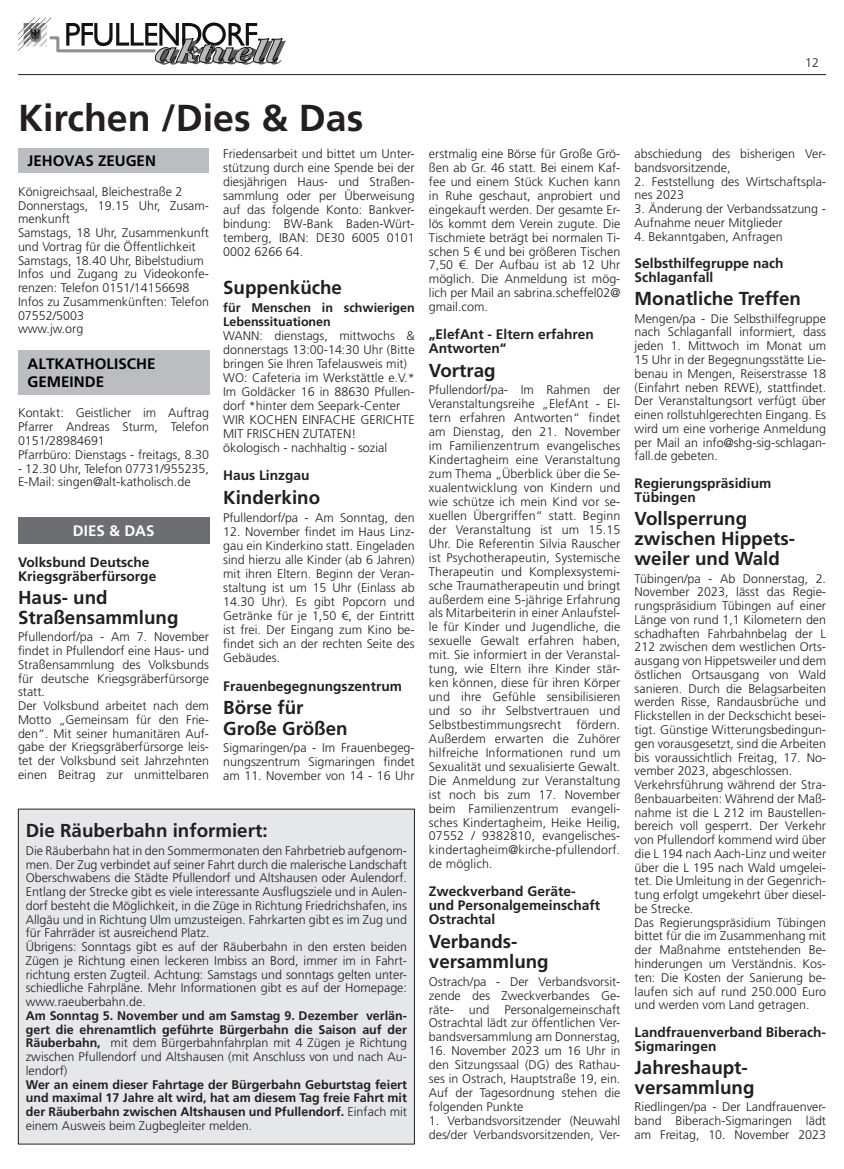
<style>
.page{position:relative;width:844px;height:1169px;background:#fff}
.page>*{position:absolute;margin:0;border:0;box-sizing:border-box;transform-origin:0 0}
.t1{font:700 37.5px "Frutiger LT Std";color:#231f20}
.t2{font:700 18.75px/20px "Frutiger LT Std";color:#231f20}
.t3{font:700 15.12px/18.1px "Frutiger LT Std";color:#000}
.t4{font:700 15.12px "Frutiger LT Std";color:#fff}
.t5{font:700 13.75px/13.8px "Frutiger";color:#231f20}
.t6{font:300 12.5px/13.8px "Frutiger LT Std";color:#231f20}
.t7{font:700 12.5px/13.8px "Frutiger LT Std";color:#231f20;text-align:justify}
.s1{font-weight:300}
</style>
<div class="page">
<hr style="left:18px;top:74px;width:808px;height:1px;background:#231f20">
<svg style="left:18px;top:17px;width:268px;height:48px"></svg>
<div style="left:18px;top:148px;width:191px;height:25px;background:#bcbdc0"></div>
<div style="left:18px;top:350px;width:192px;height:44px;background:#bcbdc0"></div>
<div style="left:18px;top:517px;width:192px;height:27px;background:#6d6e71"></div>
<div style="left:18px;top:809px;width:396px;height:335px;background:#e6e7e9"></div>
<div style="left:18px;top:809px;width:397px;height:335px;border:1px solid #231f20"></div>
<h1 class="t1" style="left:18px;top:95px;width:347px">Kirchen /Dies &amp; Das</h1>
<p class="t3" style="left:27px;top:152px;width:130px">JEHOVAS ZEUGEN</p>
<p class="t6" style="left:18px;top:185px;width:192px">Königreichsaal, Bleichestraße 2<br>Donnerstags, 19.15 Uhr, Zusam&shy;menkunft<br>Samstags, 18 Uhr, Zusammenkunft und Vortrag für die Öffentlichkeit<br>Samstags, 18.40 Uhr, Bibelstudium<br>Infos und Zugang zu Videokonfe&shy;renzen: Telefon 0151/14156698<br>Infos zu Zusammenkünften: Telefon<br>07552/5003<br>www.jw.org</p>
<p class="t3" style="left:28px;top:354px;width:129px">ALTKATHOLISCHE<br>GEMEINDE</p>
<p class="t6" style="left:18px;top:406px;width:192px">Kontakt: Geistlicher im Auftrag<br>Pfarrer Andreas Sturm, Telefon<br>0151/28984691<br>Pfarrbüro: Dienstags - freitags, 8.30</p>
<p class="t6" style="left:18px;top:461px;width:192px">- 12.30 Uhr, Telefon 07731/955235,<br>E-Mail: singen@alt-katholisch.de</p>
<p class="t4" style="left:73px;top:521px;width:83px">DIES &amp; DAS</p>
<p class="t5" style="left:18px;top:555px;width:140px">Volksbund Deutsche<br>Kriegsgräberfürsorge</p>
<h2 class="t2" style="left:18px;top:588px;width:162px">Haus- und<br>Straßensammlung</h2>
<p class="t6" style="left:18px;top:630px;width:192px">Pfullendorf/pa - Am 7. November findet in Pfullendorf eine Haus- und<br>Straßensammlung des Volksbunds für deutsche Kriegsgräberfürsorge statt.<br>Der Volksbund arbeitet nach dem<br>Motto „Gemeinsam für den Frie&shy;den“. Mit seiner humanitären Auf&shy;gabe der Kriegsgräberfürsorge leis&shy;tet der Volksbund seit Jahrzehnten einen Beitrag zur unmittelbaren</p>
<p class="t6" style="left:223px;top:147px;width:193px;text-align:justify">Friedensarbeit und bittet um Unter&shy;stützung durch eine Spende bei der diesjährigen Haus- und Straßen&shy;sammlung oder per Überweisung auf das folgende Konto: Bankver&shy;bindung: BW-Bank Baden-Würt&shy;temberg, IBAN: DE30 6005 0101<br>0002 6266 64.</p>
<h2 class="t2" style="left:223px;top:278px;width:120px">Suppenküche</h2>
<p class="t7" style="left:223px;top:300px;width:193px">für Menschen in schwierigen<br>Lebenssituationen</p>
<p class="t6" style="left:223px;top:329px;width:193px">WANN: dienstags, mittwochs &amp; donnerstags 13:00-14:30 Uhr (Bitte bringen Sie Ihren Tafelausweis mit)<br>WO: Cafeteria im Werkstättle e.V.*<br>Im Goldäcker 16 in 88630 Pfullen&shy;dorf *hinter dem Seepark-Center<br>WIR KOCHEN EINFACHE GERICHTE<br>MIT FRISCHEN ZUTATEN! ökologisch - nachhaltig - sozial</p>
<p class="t5" style="left:223px;top:469px;width:88px">Haus Linzgau</p>
<h2 class="t2" style="left:223px;top:488px;width:98px">Kinderkino</h2>
<p class="t6" style="left:223px;top:511px;width:193px">Pfullendorf/pa - Am Sonntag, den</p>
<p class="t6" style="left:223px;top:525px;width:193px;text-align:justify">12. November findet im Haus Linz&shy;gau ein Kinderkino statt. Eingeladen sind hierzu alle Kinder (ab 6 Jahren) mit ihren Eltern. Beginn der Veran&shy;staltung ist um 15 Uhr (Einlass ab 14.30 Uhr). Es gibt Popcorn und Getränke für je 1,50 €, der Eintritt ist frei. Der Eingang zum Kino be&shy;findet sich an der rechten Seite des Gebäudes.</p>
<p class="t5" style="left:223px;top:679px;width:180px">Frauenbegegnungszentrum</p>
<h2 class="t2" style="left:223px;top:698px;width:126px">Börse für<br>Große Größen</h2>
<p class="t6" style="left:223px;top:741px;width:193px;text-align:justify">Sigmaringen/pa - Im Frauenbegeg&shy;nungszentrum Sigmaringen findet am 11. November von 14 - 16 Uhr</p>
<h2 class="t2" style="left:26px;top:821px;width:243px">Die Räuberbahn informiert:</h2>
<p class="t6" style="left:26px;top:844px;width:383px">Die Räuberbahn hat in den Sommermonaten den Fahrbetrieb aufgenom&shy;men. Der Zug verbindet auf seiner Fahrt durch die malerische Landschaft Oberschwabens die Städte Pfullendorf und Altshausen oder Aulendorf.<br>Entlang der Strecke gibt es viele interessante Ausflugsziele und in Aulen&shy;dorf besteht die Möglichkeit, in die Züge in Richtung Friedrichshafen, ins Allgäu und in Richtung Ulm umzusteigen. Fahrkarten gibt es im Zug und für Fahrräder ist ausreichend Platz.<br>Übrigens: Sonntags gibt es auf der Räuberbahn in den ersten beiden Zügen je Richtung einen leckeren Imbiss an Bord, immer im in Fahrt&shy;richtung ersten Zugteil. Achtung: Samstags und sonntags gelten unter&shy;schiedliche Fahrpläne. Mehr Informationen gibt es auf der Homepage: www.raeuberbahn.de.</p>
<p class="t7" style="left:26px;top:1008px;width:383px">Am Sonntag 5. November und am Samstag 9. Dezember verlän&shy;gert die ehrenamtlich geführte Bürgerbahn die Saison auf der Räuberbahn, <span class="s1">mit dem Bürgerbahnfahrplan mit 4 Zügen je Richtung zwischen Pfullendorf und Altshausen (mit Anschluss von und nach Au&shy;lendorf)</span></p>
<p class="t7" style="left:26px;top:1077px;width:383px">Wer an einem dieser Fahrtage der Bürgerbahn Geburtstag feiert und maximal 17 Jahre alt wird, hat am diesem Tag freie Fahrt mit der Räuberbahn zwischen Altshausen und Pfullendorf. <span class="s1">Einfach mit einem Ausweis beim Zugbegleiter melden.</span></p>
<p class="t6" style="left:805px;top:56px;width:15px">12</p>
<p class="t6" style="left:429px;top:147px;width:193px;text-align:justify">erstmalig eine Börse für Große Grö&shy;ßen ab Gr. 46 statt. Bei einem Kaf&shy;fee und einem Stück Kuchen kann in Ruhe geschaut, anprobiert und eingekauft werden. Der gesamte Er&shy;lös kommt dem Verein zugute. Die Tischmiete beträgt bei normalen Ti&shy;schen 5 € und bei größeren Tischen 7,50 €. Der Aufbau ist ab 12 Uhr möglich. Die Anmeldung ist mög&shy;lich per Mail an sabrina.scheffel02@ gmail.com.</p>
<p class="t5" style="left:429px;top:327px;width:166px">„ElefAnt - Eltern erfahren<br>Antworten“</p>
<h2 class="t2" style="left:429px;top:360px;width:68px">Vortrag</h2>
<p class="t6" style="left:429px;top:383px;width:193px;text-align:justify">Pfullendorf/pa- Im Rahmen der Veranstaltungsreihe „ElefAnt - El&shy;tern erfahren Antworten“ findet am Dienstag, den 21. November im Familienzentrum evangelisches Kindertagheim eine Veranstaltung zum Thema „Überblick über die Se&shy;xualentwicklung von Kindern und wie schütze ich mein Kind vor se&shy;xuellen Übergriffen“ statt. Beginn der Veranstaltung ist um 15.15<br>Uhr. Die Referentin Silvia Rauscher ist Psychotherapeutin, Systemische Therapeutin und Komplexsystemi&shy;sche Traumatherapeutin und bringt außerdem eine 5-jährige Erfahrung als Mitarbeiterin in einer Anlaufstel&shy;le für Kinder und Jugendliche, die sexuelle Gewalt erfahren haben, mit. Sie informiert in der Veranstal&shy;tung, wie Eltern ihre Kinder stär&shy;ken können, diese für ihren Körper und ihre Gefühle sensibilisieren und so ihr Selbstvertrauen und Selbstbestimmungsrecht fördern.<br>Außerdem erwarten die Zuhörer hilfreiche Informationen rund um Sexualität und sexualisierte Gewalt.<br>Die Anmeldung zur Veranstaltung ist noch bis zum 17. November beim Familienzentrum evangeli&shy;sches Kindertagheim, Heike Heilig, 07552 / 9382810, evangelisches&shy;kindertagheim@kirche-pfullendorf. de möglich.</p>
<p class="t5" style="left:429px;top:884px;width:173px">Zweckverband Geräte&shy;und Personalgemeinschaft<br>Ostrachtal</p>
<h2 class="t2" style="left:429px;top:931px;width:121px">Verbands&shy;versammlung</h2>
<p class="t6" style="left:429px;top:974px;width:193px;text-align:justify">Ostrach/pa - Der Verbandsvorsit&shy;zende des Zweckverbandes Ge&shy;räte- und Personalgemeinschaft Ostrachtal lädt zur öffentlichen Ver&shy;bandsversammlung am Donnerstag,</p>
<p class="t6" style="left:429px;top:1044px;width:193px;text-align:justify">16. November 2023 um 16 Uhr in den Sitzungssaal (DG) des Rathau&shy;ses in Ostrach, Hauptstraße 19, ein.<br>Auf der Tagesordnung stehen die folgenden Punkte</p>
<p class="t6" style="left:429px;top:1114px;width:193px">1. Verbandsvorsitzender (Neuwahl des/der Verbandsvorsitzenden, Ver-</p>
<p class="t6" style="left:634px;top:147px;width:193px">abschiedung des bisherigen Ver&shy;bandsvorsitzende,</p>
<p class="t6" style="left:634px;top:174px;width:193px">2. Feststellung des Wirtschaftspla&shy;nes 2023</p>
<p class="t6" style="left:634px;top:202px;width:193px">3. Änderung der Verbandssatzung -<br>Aufnahme neuer Mitglieder</p>
<p class="t6" style="left:634px;top:230px;width:149px">4. Bekanntgaben, Anfragen</p>
<p class="t5" style="left:634px;top:256px;width:150px">Selbsthilfegruppe nach<br>Schlaganfall</p>
<h2 class="t2" style="left:634px;top:289px;width:168px">Monatliche Treffen</h2>
<p class="t6" style="left:634px;top:312px;width:193px;text-align:justify">Mengen/pa - Die Selbsthilfegruppe nach Schlaganfall informiert, dass jeden 1. Mittwoch im Monat um 15 Uhr in der Begegnungsstätte Lie&shy;benau in Mengen, Reiserstrasse 18 (Einfahrt neben REWE), stattfindet.<br>Der Veranstaltungsort verfügt über einen rollstuhlgerechten Eingang. Es wird um eine vorherige Anmeldung per Mail an info@shg-sig-schlagan&shy;fall.de gebeten.</p>
<p class="t5" style="left:634px;top:476px;width:138px">Regierungspräsidium<br>Tübingen</p>
<h2 class="t2" style="left:634px;top:509px;width:162px">Vollsperrung zwischen Hippets&shy;weiler und Wald</h2>
<p class="t6" style="left:634px;top:571px;width:193px">Tübingen/pa - Ab Donnerstag, 2.<br>November 2023, lässt das Regie&shy;rungspräsidium Tübingen auf einer Länge von rund 1,1 Kilometern den schadhaften Fahrbahnbelag der L 212 zwischen dem westlichen Orts&shy;ausgang von Hippetsweiler und dem östlichen Ortsausgang von Wald sanieren. Durch die Belagsarbeiten werden Risse, Randausbrüche und Flickstellen in der Deckschicht besei&shy;tigt. Günstige Witterungsbedingun&shy;gen vorausgesetzt, sind die Arbeiten bis voraussichtlich Freitag, 17. No&shy;vember 2023, abgeschlossen.<br>Verkehrsführung während der Stra&shy;ßenbauarbeiten: Während der Maß&shy;nahme ist die L 212 im Baustellen&shy;bereich voll gesperrt. Der Verkehr von Pfullendorf kommend wird über die L 194 nach Aach-Linz und weiter über die L 195 nach Wald umgelei&shy;tet. Die Umleitung in der Gegenrich&shy;tung erfolgt umgekehrt über diesel&shy;be Strecke.<br>Das Regierungspräsidium Tübingen bittet für die im Zusammenhang mit der Maßnahme entstehenden Be&shy;hinderungen um Verständnis. Kos&shy;ten: Die Kosten der Sanierung be&shy;laufen sich auf rund 250.000 Euro und werden vom Land getragen.</p>
<p class="t5" style="left:634px;top:1025px;width:193px">Landfrauenverband Biberach-<br>Sigmaringen</p>
<h2 class="t2" style="left:634px;top:1058px;width:121px">Jahreshaupt&shy;versammlung</h2>
<p class="t6" style="left:634px;top:1100px;width:193px;text-align:justify">Riedlingen/pa - Der Landfrauenver&shy;band Biberach-Sigmaringen lädt am Freitag, 10. November 2023</p>
</div>
